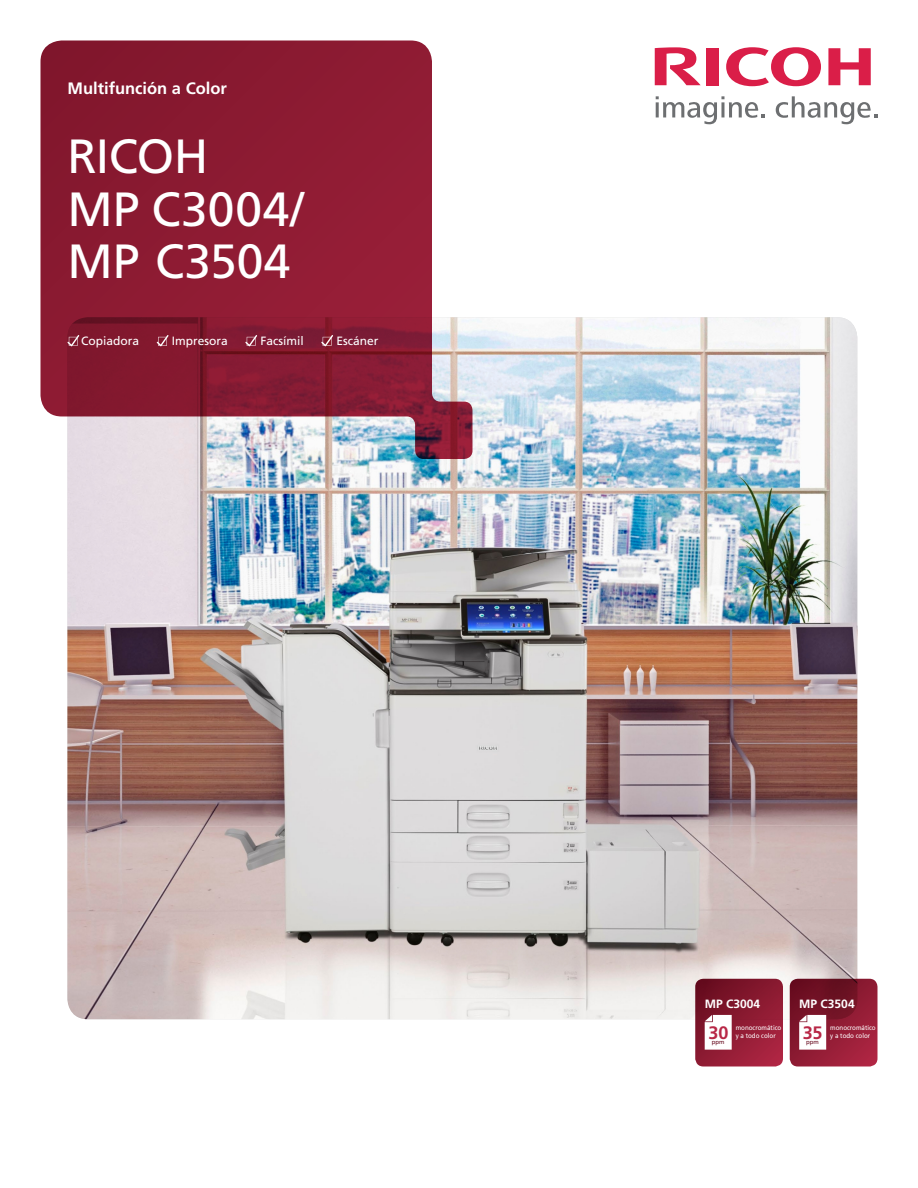
<style>
.page{position:relative;width:918px;height:1188px;background:#fff}
.page>*{position:absolute;margin:0;border:0;box-sizing:border-box;transform-origin:0 0}
.t1{font:48px/52.5px "Frutiger LT Std";color:#fff}
.t2{font:700 18px "Frutiger LT Std";color:#b82847}
.t3{font:700 16.5px "Frutiger LT Std";color:#fff}
.t4{font:12px "Frutiger LT Std";color:#fff}
.t5{font:700 12px "Frutiger LT Std";color:#fff}
.t6{font:6.75px/7.9px "Frutiger LT Std";color:#fff;scale:.92 1}
.t7{font:6px "Frutiger LT Std";color:#66091d}
</style>
<div class="page">
<img style="left:67px;top:317px;width:790px;height:702px">
<svg style="left:40px;top:40px;width:432px;height:419px;background:#9a3e52"></svg>
<svg style="left:726px;top:47px;width:95px;height:39px"></svg>
<svg style="left:828px;top:48px;width:43px;height:37px"></svg>
<div style="left:706px;top:48px;width:13px;height:37px;background:#da1e48"></div>
<svg style="left:655px;top:47px;width:46px;height:38px"></svg>
<svg style="left:656px;top:96px;width:109px;height:28px"></svg>
<svg style="left:776px;top:96px;width:101px;height:28px"></svg>
<svg style="left:790px;top:979px;width:88px;height:87px;background:#881a31"></svg>
<svg style="left:695px;top:979px;width:88px;height:87px;background:#8c1a32"></svg>
<svg style="left:799px;top:1015px;width:27px;height:35px"></svg>
<svg style="left:705px;top:1015px;width:27px;height:35px"></svg>
<svg style="left:67px;top:335px;width:12px;height:11px"></svg>
<svg style="left:157px;top:335px;width:12px;height:11px"></svg>
<svg style="left:245px;top:335px;width:12px;height:11px"></svg>
<svg style="left:321px;top:335px;width:12px;height:11px"></svg>
<h3 class="t3" style="left:68px;top:81px;width:161px">Multifunción a Color</h3>
<h1 class="t1" style="left:68px;top:135px;width:238px">RICOH<br>MP C3004/<br>MP C3504</h1>
<h3 class="t4" style="left:81px;top:336px;width:60px">Copiadora</h3>
<h3 class="t4" style="left:172px;top:336px;width:58px">Impresora</h3>
<h3 class="t4" style="left:260px;top:336px;width:45px">Facsímil</h3>
<h3 class="t4" style="left:336px;top:336px;width:44px">Escáner</h3>
<h3 class="t5" style="left:705px;top:999px;width:57px">MP C3004</h3>
<h3 class="t5" style="left:799px;top:999px;width:57px">MP C3504</h3>
<p class="t7" style="left:712px;top:1040px;width:14px">ppm</p>
<p class="t7" style="left:806px;top:1040px;width:14px">ppm</p>
<p class="t6" style="left:736px;top:1024px;width:51px">monocromático y a todo color</p>
<p class="t6" style="left:830px;top:1024px;width:51px">monocromático</p>
<h2 class="t2" style="left:708px;top:1025px;width:22px">30</h2>
<h2 class="t2" style="left:803px;top:1025px;width:21px">35</h2>
<p class="t6" style="left:830px;top:1032px;width:45px">y a todo color</p>
</div>
